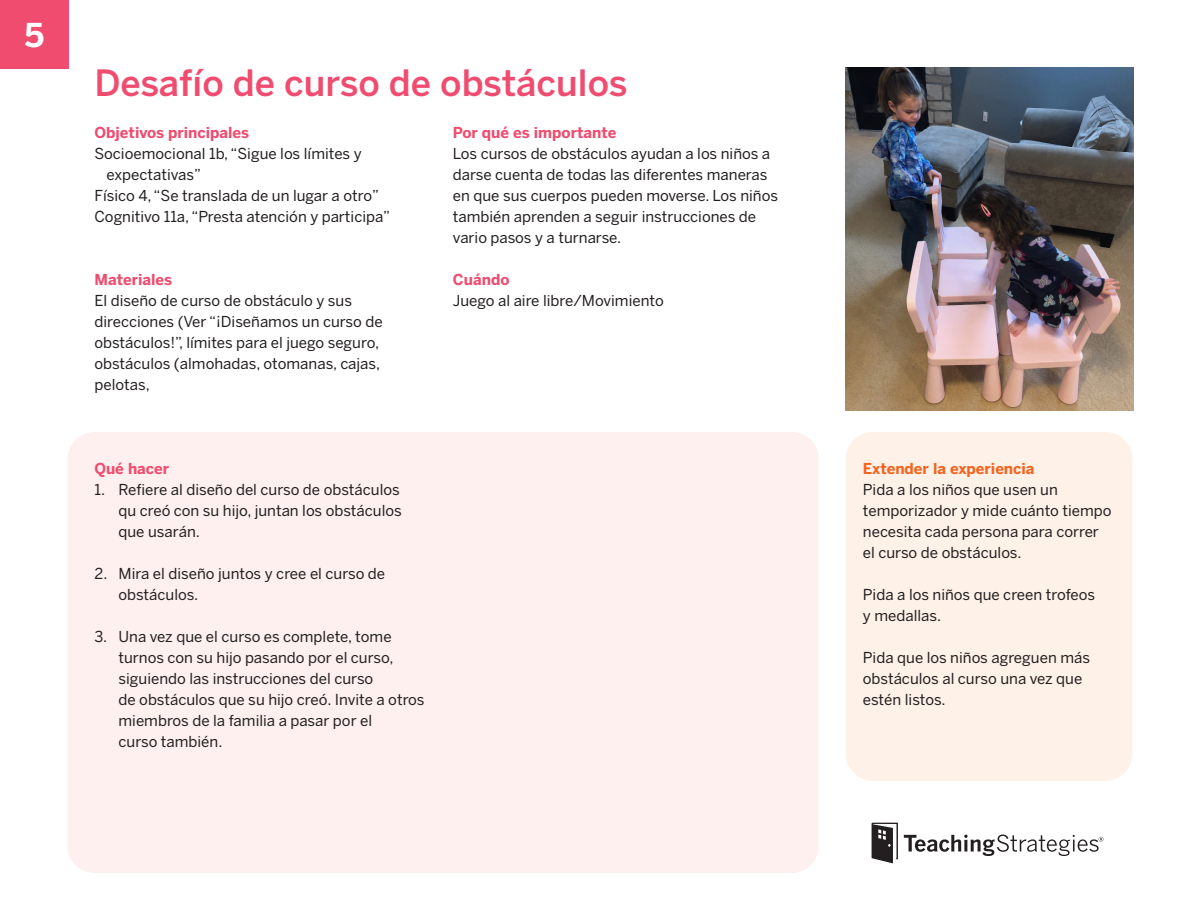
<style>
.page{position:relative;width:1188px;height:918px;background:#fff}
.page>*{position:absolute;margin:0;border:0;box-sizing:border-box;transform-origin:0 0}
.t1{font:500 36px "Benton Sans";color:#f04c6f}
.t2{font:700 32.55px "Benton Sans";color:#fff}
.t3{font:15px/21px "Benton Sans";color:#231f20}
.t4{font:700 15px "Benton Sans";color:#f04c6f}
.s1{font-weight:700;color:#f36421}
</style>
<div class="page">
<div style="left:0;top:0;width:68px;height:68px;background:#f04c6f"></div>
<div style="left:68px;top:432px;width:751px;height:441px;background:#fdf0ef;border-radius:27px"></div>
<div style="left:846px;top:432px;width:286px;height:349px;background:#fef1e7;border-radius:27px"></div>
<img style="left:846px;top:68px;width:288px;height:342px">
<svg style="left:872px;top:823px;width:26px;height:40px"></svg>
<svg style="left:904px;top:835px;width:199px;height:21px"></svg>
<p class="t2" style="left:25px;top:16px;width:21px">5</p>
<p class="t1" style="left:95px;top:61px;width:535px">Desafío de curso de obstáculos</p>
<p class="t4" style="left:94px;top:124px;width:156px">Objetivos principales</p>
<p class="t3" style="left:106px;top:143px;width:257px;text-indent:-12px">Socioemocional 1b, “Sigue los límites y expectativas”</p>
<p class="t3" style="left:94px;top:185px;width:286px">Físico 4, “Se translada de un lugar a otro”</p>
<p class="t3" style="left:94px;top:206px;width:297px">Cognitivo 11a, “Presta atención y participa”</p>
<p class="t4" style="left:453px;top:124px;width:165px">Por qué es importante</p>
<p class="t3" style="left:453px;top:143px;width:327px">Los cursos de obstáculos ayudan a los niños a darse cuenta de todas las diferentes maneras en que sus cuerpos pueden moverse. Los niños también aprenden a seguir instrucciones de vario pasos y a turnarse.</p>
<p class="t4" style="left:453px;top:271px;width:58px">Cuándo</p>
<p class="t3" style="left:453px;top:290px;width:212px">Juego al aire libre/Movimiento</p>
<p class="t4" style="left:94px;top:271px;width:79px">Materiales</p>
<p class="t3" style="left:94px;top:290px;width:290px">El diseño de curso de obstáculo y sus direcciones (Ver “¡Diseñamos un curso de obstáculos!”, límites para el juego seguro, obstáculos (almohadas, otomanas, cajas, pelotas,</p>
<p class="t4" style="left:94px;top:459px;width:76px">Qué hacer</p>
<p class="t3" style="left:118px;top:479px;width:285px;text-indent:-24px">1. Refiere al diseño del curso de obstáculos qu creó con su hijo, juntan los obstáculos que usarán.</p>
<p class="t3" style="left:118px;top:563px;width:268px;text-indent:-24px">2. Mira el diseño juntos y cree el curso de obstáculos.</p>
<p class="t3" style="left:118px;top:626px;width:308px;text-indent:-24px">3. Una vez que el curso es complete, tome turnos con su hijo pasando por el curso, siguiendo las instrucciones del curso<br>de obstáculos que su hijo creó. Invite a otros miembros de la familia a pasar por el<br>curso también.</p>
<p class="t3" style="left:863px;top:458px;width:250px"><span class="s1">Extender la experiencia<br></span>Pida a los niños que usen un temporizador y mide cuánto tiempo necesita cada persona para correr el curso de obstáculos.</p>
<p class="t3" style="left:863px;top:584px;width:234px">Pida a los niños que creen trofeos y medallas.</p>
<p class="t3" style="left:863px;top:647px;width:229px">Pida que los niños agreguen más obstáculos al curso una vez que estén listos.</p>
</div>
